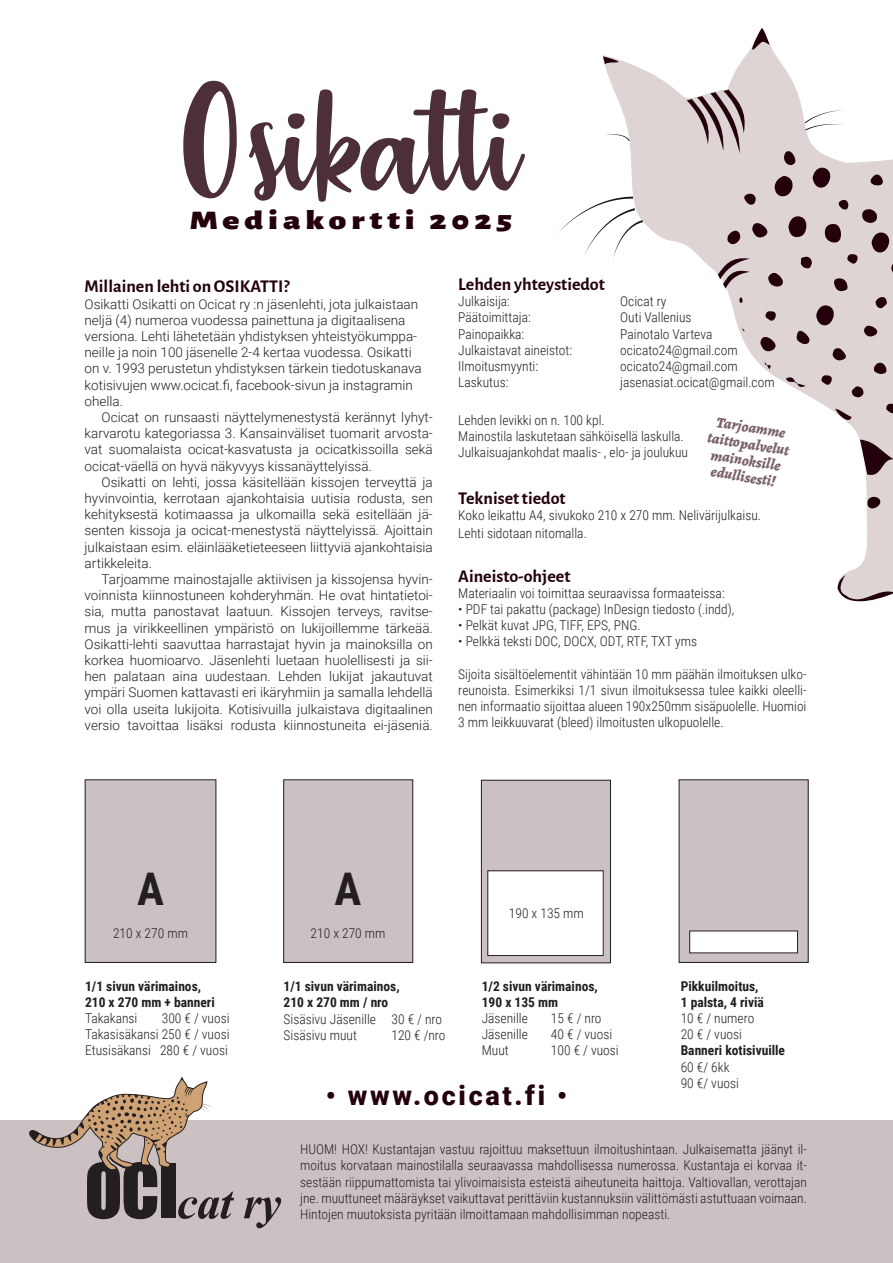
<style>
.page{position:relative;width:893px;height:1263px;background:#fff}
.page>*{position:absolute;margin:0;border:0;box-sizing:border-box;transform-origin:0 0}
.t1{font:180px "Strawberry Blossom";color:#4c2f37}
.t2{font:italic 700 60.15px "Kokila";color:#231f20}
.t3{font:700 45px "Roboto Condensed";color:#231f20}
.t4{font:900 27px "Alegreya Sans";letter-spacing:.14em;color:#24020c;scale:1.3 1}
.t5{font:900 27px "Roboto";letter-spacing:.1em;color:#24020c}
.t6{font:700 18px "Alegreya Sans";color:#24020c}
.t7{font:italic 800 15px/16.5px "Alegreya";color:#796165;text-align:center}
.t8{font:300 13.5px/16.2px "Roboto Condensed";color:#231f20}
.t9{font:300 13.5px/16.2px "Roboto";color:#231f20;text-align:justify}
.t10{font:700 13.5px/16.2px "Roboto Condensed";color:#231f20}
.s1{font-family:"Impact";font-weight:400;font-style:normal;font-size:69.45px}
</style>
<div class="page">
<div style="left:0;top:1121px;width:893px;height:142px;background:#ccc1c2"></div>
<svg style="left:28px;top:1077px;width:186px;height:94px"></svg>
<div style="left:679px;top:780px;width:129px;height:182px;background:#ccc1c2"></div>
<div style="left:690px;top:931px;width:107px;height:22px;background:#fff"></div>
<div style="left:85px;top:780px;width:131px;height:182px;background:#ccc1c2"></div>
<div style="left:284px;top:780px;width:129px;height:182px;background:#ccc1c2"></div>
<div style="left:481px;top:780px;width:129px;height:183px;background:#ccc1c2"></div>
<div style="left:481px;top:780px;width:130px;height:183px;border:1px solid #231f20"></div>
<div style="left:488px;top:871px;width:115px;height:84px;background:#fff"></div>
<svg style="left:602px;top:47px;width:291px;height:528px"></svg>
<svg style="left:837px;top:575px;width:56px;height:27px;background:#c7bcbd"></svg>
<svg style="left:860px;top:440px;width:33px;height:39px"></svg>
<svg style="left:862px;top:209px;width:16px;height:14px"></svg>
<svg style="left:768px;top:272px;width:16px;height:15px"></svg>
<svg style="left:891px;top:262px;width:2px;height:16px"></svg>
<svg style="left:866px;top:496px;width:16px;height:13px"></svg>
<svg style="left:726px;top:230px;width:15px;height:15px"></svg>
<svg style="left:873px;top:362px;width:14px;height:12px"></svg>
<svg style="left:832px;top:278px;width:16px;height:14px"></svg>
<svg style="left:851px;top:386px;width:13px;height:11px"></svg>
<svg style="left:870px;top:174px;width:13px;height:12px"></svg>
<svg style="left:780px;top:148px;width:17px;height:22px"></svg>
<svg style="left:743px;top:193px;width:13px;height:13px"></svg>
<svg style="left:846px;top:253px;width:12px;height:12px"></svg>
<svg style="left:875px;top:296px;width:12px;height:14px"></svg>
<svg style="left:799px;top:255px;width:13px;height:14px"></svg>
<svg style="left:838px;top:199px;width:10px;height:10px"></svg>
<svg style="left:863px;top:325px;width:16px;height:12px"></svg>
<svg style="left:796px;top:329px;width:14px;height:16px"></svg>
<svg style="left:832px;top:347px;width:16px;height:14px"></svg>
<svg style="left:786px;top:376px;width:20px;height:13px"></svg>
<svg style="left:739px;top:296px;width:4px;height:7px"></svg>
<svg style="left:835px;top:409px;width:16px;height:16px"></svg>
<svg style="left:764px;top:362px;width:9px;height:7px"></svg>
<svg style="left:742px;top:328px;width:3px;height:4px"></svg>
<svg style="left:687px;top:90px;width:61px;height:63px;background:#b4a5a7"></svg>
<svg style="left:718px;top:256px;width:32px;height:33px"></svg>
<svg style="left:764px;top:310px;width:12px;height:12px"></svg>
<svg style="left:885px;top:403px;width:8px;height:11px"></svg>
<svg style="left:820px;top:374px;width:12px;height:12px"></svg>
<svg style="left:760px;top:336px;width:17px;height:17px"></svg>
<svg style="left:871px;top:232px;width:19px;height:21px"></svg>
<svg style="left:816px;top:305px;width:18px;height:20px"></svg>
<svg style="left:788px;top:216px;width:18px;height:21px"></svg>
<svg style="left:813px;top:167px;width:18px;height:21px"></svg>
<svg style="left:824px;top:223px;width:17px;height:21px"></svg>
<div style="left:774px;top:176px;width:19px;height:21px;background:#24020c;border-radius:50%"></div>
<svg style="left:752px;top:222px;width:17px;height:17px"></svg>
<svg style="left:752px;top:28px;width:19px;height:24px"></svg>
<svg style="left:603px;top:56px;width:18px;height:9px"></svg>
<svg style="left:603px;top:134px;width:27px;height:7px"></svg>
<svg style="left:558px;top:197px;width:85px;height:62px"></svg>
<svg style="left:805px;top:111px;width:39px;height:19px"></svg>
<h1 class="t1" style="left:184px;top:56px;width:339px">Osikatti</h1>
<h3 class="t4" style="left:190px;top:198px;width:250px">Mediakortti 2025</h3>
<h3 class="t6" style="left:85px;top:273px;width:207px">Millainen lehti on OSIKATTI?</h3>
<p class="t9" style="left:85px;top:295px;width:339px;text-align:left">Osikatti Osikatti on Ocicat ry :n jäsenlehti, jota julkaistaan neljä (4) numeroa vuodessa painettuna ja digitaalisena versiona. Lehti lähetetään yhdistyksen yhteistyökumppa&shy;neille ja noin 100 jäsenelle 2-4 kertaa vuodessa. Osikatti on v. 1993 perustetun yhdistyksen tärkein tiedotuskanava kotisivujen www.ocicat.fi, facebook-sivun ja instagramin ohella.</p>
<p class="t9" style="left:85px;top:409px;width:350px;text-indent:17px">Ocicat on runsaasti näyttelymenestystä kerännyt lyhyt&shy;karvarotu kategoriassa 3. Kansainväliset tuomarit arvosta&shy;vat suomalaista ocicat-kasvatusta ja ocicatkissoilla sekä ocicat-väellä on hyvä näkyvyys kissanäyttelyissä.</p>
<p class="t9" style="left:85px;top:473px;width:350px;text-indent:17px">Osikatti on lehti, jossa käsitellään kissojen terveyttä ja hyvinvointia, kerrotaan ajankohtaisia uutisia rodusta, sen kehityksestä kotimaassa ja ulkomailla sekä esitellään jä&shy;senten kissoja ja ocicat-menestystä näyttelyissä. Ajoittain julkaistaan esim. eläinlääketieteeseen liittyviä ajankohtaisia artikkeleita.</p>
<p class="t9" style="left:85px;top:571px;width:350px;text-indent:17px">Tarjoamme mainostajalle aktiivisen ja kissojensa hyvin&shy;voinnista kiinnostuneen kohderyhmän. He ovat hintatietoi&shy;sia, mutta panostavat laatuun. Kissojen terveys, ravitse&shy;mus ja virikkeellinen ympäristö on lukijoillemme tärkeää.<br>Osikatti-lehti saavuttaa harrastajat hyvin ja mainoksilla on korkea huomioarvo. Jäsenlehti luetaan huolellisesti ja sii&shy;hen palataan aina uudestaan. Lehden lukijat jakautuvat ympäri Suomen kattavasti eri ikäryhmiin ja samalla lehdellä voi olla useita lukijoita. Kotisivuilla julkaistava digitaalinen versio tavoittaa lisäksi rodusta kiinnostuneita ei-jäseniä.</p>
<h3 class="t6" style="left:458px;top:271px;width:148px">Lehden yhteystiedot</h3>
<p class="t8" style="left:458px;top:293px;width:53px">Julkaisija:</p>
<p class="t8" style="left:620px;top:293px;width:48px">Ocicat ry</p>
<p class="t8" style="left:458px;top:309px;width:74px">Päätoimittaja:</p>
<p class="t8" style="left:620px;top:309px;width:73px">Outi Vallenius</p>
<p class="t8" style="left:458px;top:325px;width:68px">Painopaikka:</p>
<p class="t8" style="left:620px;top:325px;width:94px">Painotalo Varteva</p>
<p class="t8" style="left:458px;top:341px;width:115px">Julkaistavat aineistot:</p>
<p class="t8" style="left:620px;top:341px;width:119px">ocicato24@gmail.com</p>
<p class="t8" style="left:458px;top:358px;width:81px">Ilmoitusmyynti:</p>
<p class="t8" style="left:620px;top:358px;width:119px">ocicato24@gmail.com</p>
<p class="t8" style="left:458px;top:374px;width:52px">Laskutus:</p>
<p class="t8" style="left:620px;top:374px;width:156px">jasenasiat.ocicat@gmail.com</p>
<p class="t8" style="left:458px;top:412px;width:231px">Lehden levikki on n. 100 kpl.<br>Mainostila laskutetaan sähköisellä laskulla.<br>Julkaisuajankohdat maalis- , elo- ja joulukuu</p>
<h3 class="t6" style="left:458px;top:485px;width:109px">Tekniset tiedot</h3>
<p class="t8" style="left:458px;top:506px;width:304px;line-height:18px">Koko leikattu A4, sivukoko 210 x 270 mm. Nelivärijulkaisu.<br>Lehti sidotaan nitomalla.</p>
<h3 class="t6" style="left:458px;top:562px;width:114px">Aineisto-ohjeet</h3>
<p class="t8" style="left:458px;top:584px;width:268px">Materiaalin voi toimittaa seuraavissa formaateissa:</p>
<p class="t8" style="left:458px;top:601px;width:278px">• PDF tai pakattu (package) InDesign tiedosto (.indd),</p>
<p class="t8" style="left:458px;top:617px;width:184px">• Pelkät kuvat JPG, TIFF, EPS, PNG.</p>
<p class="t8" style="left:458px;top:633px;width:240px">• Pelkkä teksti DOC, DOCX, ODT, RTF, TXT yms</p>
<p class="t8" style="left:458px;top:665px;width:350px;text-align:justify">Sijoita sisältöelementit vähintään 10 mm päähän ilmoituksen ulko&shy;reunoista. Esimerkiksi 1/1 sivun ilmoituksessa tulee kaikki oleelli&shy;nen informaatio sijoittaa alueen 190x250mm sisäpuolelle. Huomioi 3 mm leikkuuvarat (bleed) ilmoitusten ulkopuolelle.</p>
<p class="t7" style="left:712px;top:412px;width:84px;rotate:9deg">Tarjoamme taittopalvelut mainoksille edullisesti!</p>
<h3 class="t3" style="left:137px;top:858px;width:28px">A</h3>
<p class="t8" style="left:113px;top:924px;width:76px">210 x 270 mm</p>
<h3 class="t3" style="left:335px;top:858px;width:28px">A</h3>
<p class="t8" style="left:311px;top:924px;width:76px">210 x 270 mm</p>
<p class="t8" style="left:509px;top:905px;width:76px">190 x 135 mm</p>
<p class="t10" style="left:85px;top:977px;width:131px">1/1 sivun värimainos,<br>210 x 270 mm + banneri</p>
<p class="t8" style="left:85px;top:1010px;width:54px">Takakansi</p>
<p class="t8" style="left:85px;top:1010px;width:146px;text-align:justify;text-indent:77px">300 € / vuosi Takasisäkansi 250 € / vuosi Etusisäkansi 280 € / vuosi</p>
<p class="t10" style="left:482px;top:977px;width:118px">1/2 sivun värimainos,<br>190 x 135 mm</p>
<p class="t8" style="left:482px;top:1010px;width:48px">Jäsenille</p>
<p class="t8" style="left:551px;top:1010px;width:52px">15 € / nro</p>
<p class="t8" style="left:482px;top:1026px;width:48px">Jäsenille</p>
<p class="t8" style="left:551px;top:1026px;width:63px">40 € / vuosi</p>
<p class="t8" style="left:482px;top:1042px;width:29px">Muut</p>
<p class="t8" style="left:551px;top:1042px;width:69px">100 € / vuosi</p>
<h3 class="t5" style="left:326px;top:1076px;width:243px">• www.ocicat.fi •</h3>
<p class="t10" style="left:284px;top:978px;width:118px">1/1 sivun värimainos,<br>210 x 270 mm / nro</p>
<p class="t8" style="left:284px;top:1010px;width:160px">Sisäsivu Jäsenille 30 € / nro<br>Sisäsivu muut</p>
<p class="t8" style="left:392px;top:1026px;width:56px">120 € /nro</p>
<p class="t10" style="left:681px;top:977px;width:85px">Pikkuilmoitus,<br>1 palsta, 4 riviä</p>
<p class="t8" style="left:681px;top:1010px;width:75px">10 € / numero<br>20 € / vuosi</p>
<p class="t10" style="left:681px;top:1042px;width:106px">Banneri kotisivuille</p>
<p class="t8" style="left:681px;top:1058px;width:60px">60 €/ 6kk<br>90 €/ vuosi</p>
<h2 class="t2" style="left:85px;top:1174px;width:198px"><span class="s1">OCI</span>cat ry</h2>
<p class="t8" style="left:300px;top:1141px;width:508px;text-align:justify">HUOM! HOX! Kustantajan vastuu rajoittuu maksettuun ilmoitushintaan. Julkaisematta jäänyt il&shy;moitus korvataan mainostilalla seuraavassa mahdollisessa numerossa. Kustantaja ei korvaa it&shy;sestään riippumattomista tai ylivoimaisista esteistä aiheutuneita haittoja. Valtiovallan, verottajan jne. muuttuneet määräykset vaikuttavat perittäviin kustannuksiin välittömästi astuttuaan voimaan.<br>Hintojen muutoksista pyritään ilmoittamaan mahdollisimman nopeasti.</p>
</div>
